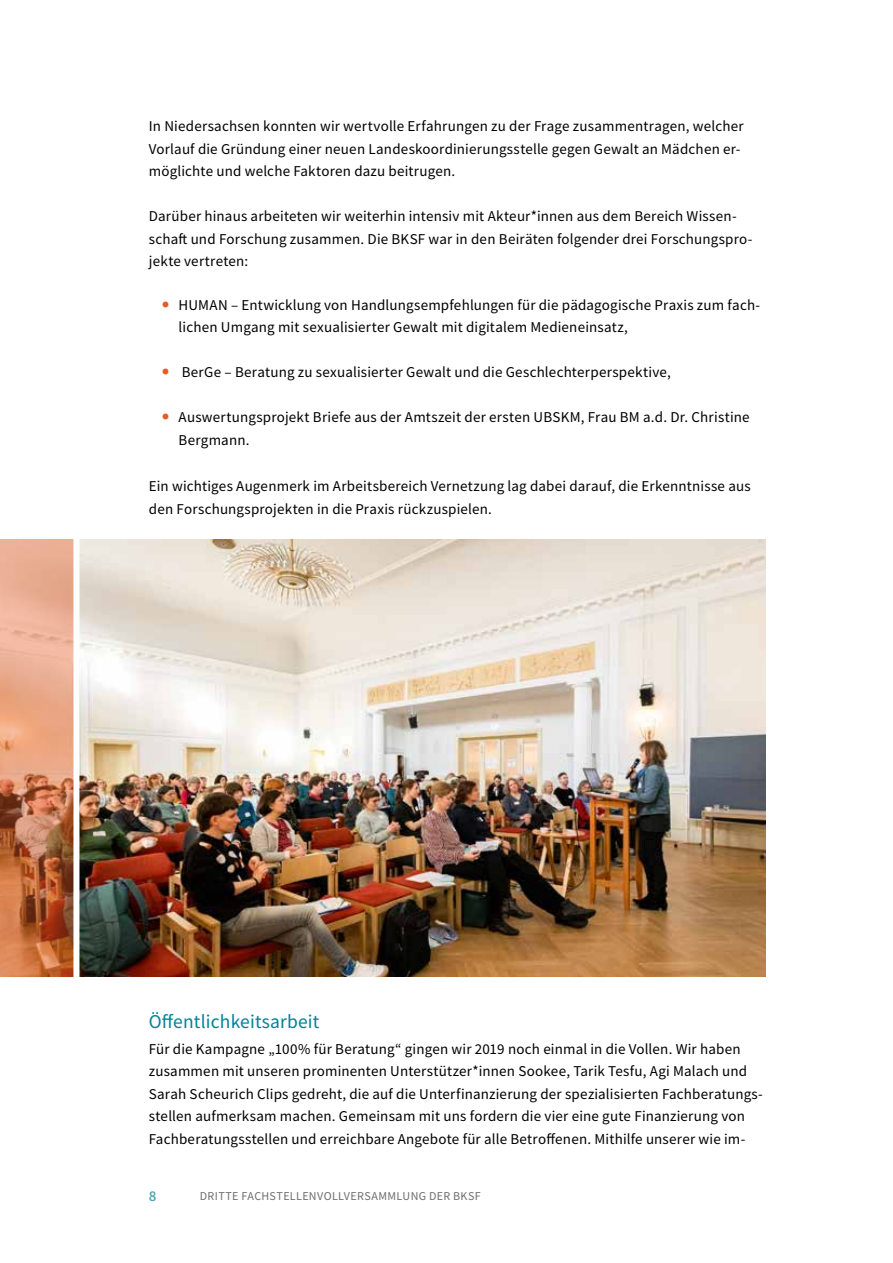
<style>
.page{position:relative;width:893px;height:1263px;background:#fff}
.page>*{position:absolute;margin:0;border:0;box-sizing:border-box;transform-origin:0 0}
.t1{font:19.5px "Source Sans Pro";letter-spacing:.01em;color:#008395}
.t2{font:15px/22.5px "Source Sans Pro";letter-spacing:.01em;color:#000}
.t3{font:600 15px "Source Sans Pro";color:#50a5b3}
.t4{font:12px "Source Sans Pro";letter-spacing:.03em;color:#6e6e6e}
</style>
<div class="page">
<img style="left:79px;top:539px;width:686px;height:437px">
<svg style="left:0;top:539px;width:73px;height:437px;background:#d28c6a"></svg>
<p class="t2" style="left:149px;top:115px;width:596px">In Niedersachsen konnten wir wertvolle Erfahrungen zu der Frage zusammentragen, welcher<br>Vorlauf die Gründung einer neuen Landeskoordinierungsstelle gegen Gewalt an Mädchen er&shy;möglichte und welche Faktoren dazu beitrugen.</p>
<p class="t2" style="left:149px;top:205px;width:605px">Darüber hinaus arbeiteten wir weiterhin intensiv mit Akteur*innen aus dem Bereich Wissen&shy;schaft und Forschung zusammen. Die BKSF war in den Beiräten folgender drei Forschungspro&shy;jekte vertreten:</p>
<p class="t2" style="left:179px;top:293px;width:583px">HUMAN – Entwicklung von Handlungsempfehlungen für die pädagogische Praxis zum fach&shy;lichen Umgang mit sexualisierter Gewalt mit digitalem Medieneinsatz,</p>
<p class="t2" style="left:182px;top:361px;width:490px">BerGe – Beratung zu sexualisierter Gewalt und die Geschlechterperspektive,</p>
<p class="t2" style="left:179px;top:406px;width:573px">Auswertungsprojekt Briefe aus der Amtszeit der ersten UBSKM, Frau BM a.d. Dr. Christine<br>Bergmann.</p>
<p class="t2" style="left:149px;top:475px;width:603px">Ein wichtiges Augenmerk im Arbeitsbereich Vernetzung lag dabei darauf, die Erkenntnisse aus den Forschungsprojekten in die Praxis rückzuspielen.</p>
<h1 class="t1" style="left:149px;top:1009px;width:172px">Öffentlichkeitsarbeit</h1>
<p class="t2" style="left:149px;top:1037px;width:616px">Für die Kampagne „100% für Beratung“ gingen wir 2019 noch einmal in die Vollen. Wir haben zusammen mit unseren prominenten Unterstützer*innen Sookee, Tarik Tesfu, Agi Malach und Sarah Scheurich Clips gedreht, die auf die Unterfinanzierung der spezialisierten Fachberatungs&shy;stellen aufmerksam machen. Gemeinsam mit uns fordern die vier eine gute Finanzierung von Fachberatungsstellen und erreichbare Angebote für alle Betroffenen. Mithilfe unserer wie im-</p>
<p class="t3" style="left:149px;top:1186px;width:9px">8</p>
<p class="t4" style="left:200px;top:1188px;width:282px">DRITTE FACHSTELLENVOLLVERSAMMLUNG DER BKSF</p>
</div>
